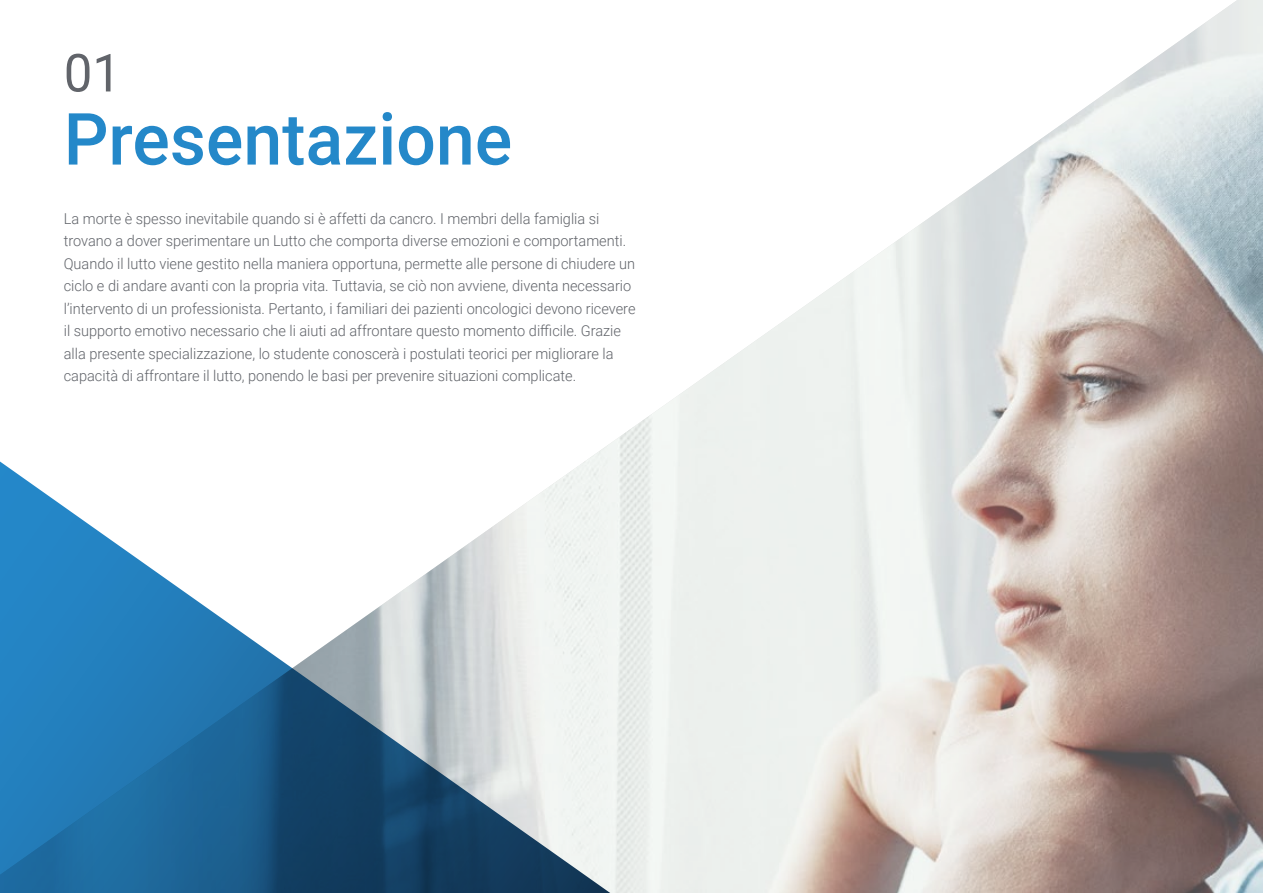
<style>
.page{position:relative;width:1263px;height:893px;background:#fff}
.page>*{position:absolute;margin:0;border:0;box-sizing:border-box;transform-origin:0 0}
.t1{font:500 72px "Roboto";color:#2488c9}
.t2{font:52.5px "Roboto";color:#61646a}
.t3{font:300 15px/22.5px "Roboto";color:#61646a}
</style>
<div class="page">
<img style="left:607px;top:0;width:656px;height:893px">
<svg style="left:0;top:446px;width:640px;height:447px"></svg>
<h2 class="t2" style="left:64px;top:36px;width:59px">01</h2>
<h1 class="t1" style="left:64px;top:89px;width:450px">Presentazione</h1>
<p class="t3" style="left:64px;top:207px;width:573px">La morte è spesso inevitabile quando si è affetti da cancro. I membri della famiglia si trovano a dover sperimentare un Lutto che comporta diverse emozioni e comportamenti.<br>Quando il lutto viene gestito nella maniera opportuna, permette alle persone di chiudere un ciclo e di andare avanti con la propria vita. Tuttavia, se ciò non avviene, diventa necessario l’intervento di un professionista. Pertanto, i familiari dei pazienti oncologici devono ricevere il supporto emotivo necessario che li aiuti ad affrontare questo momento difficile. Grazie alla presente specializzazione, lo studente conoscerà i postulati teorici per migliorare la capacità di affrontare il lutto, ponendo le basi per prevenire situazioni complicate.</p>
</div>
